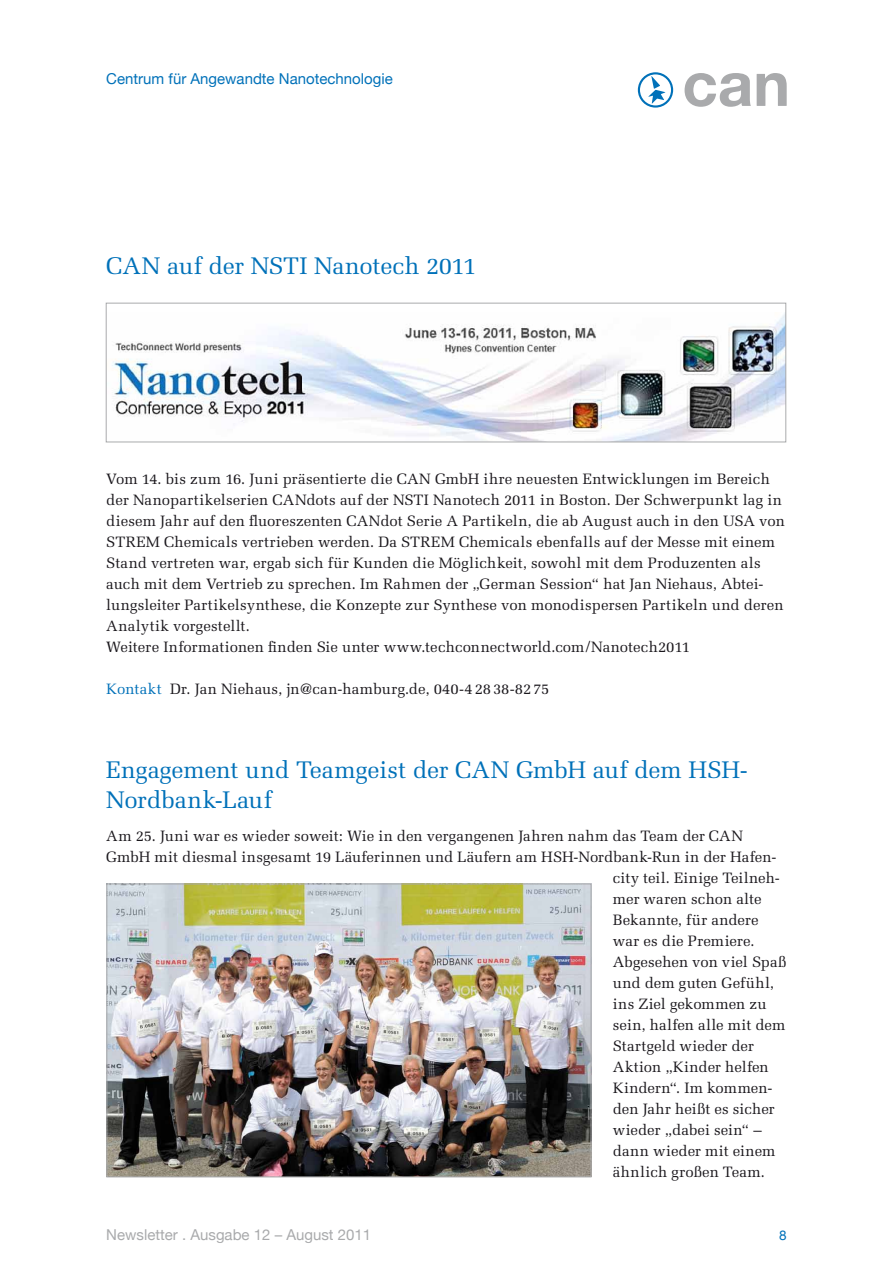
<style>
.page{position:relative;width:893px;height:1263px;background:#fff}
.page>*{position:absolute;margin:0;border:0;box-sizing:border-box;transform-origin:0 0}
.t1{font:24px/30px "Melior";letter-spacing:-.005em;color:#0071b9}
.t2{font:15px/21px "Melior";letter-spacing:.005em;color:#1a171c}
.t3{font:15px "Helvetica Neue";color:#0071b9}
.t4{font:15px "Helvetica Neue";color:#a9aaac}
.t5{font:13.5px "Helvetica Neue";color:#0071b9}
.s1{color:#0071b9}
</style>
<div class="page">
<svg style="left:685px;top:73px;width:66px;height:34px"></svg>
<svg style="left:757px;top:73px;width:30px;height:33px"></svg>
<svg style="left:638px;top:72px;width:35px;height:36px"></svg>
<img style="left:112px;top:315px;width:672px;height:125px">
<div style="left:106px;top:303px;width:680px;height:139px;border:1px solid #a9aaac"></div>
<img style="left:108px;top:885px;width:482px;height:290px">
<div style="left:106px;top:883px;width:486px;height:294px;border:1px solid #a9aaac"></div>
<p class="t3" style="left:106px;top:69px;width:288px">Centrum für Angewandte Nanotechnologie</p>
<h1 class="t1" style="left:106px;top:251px;width:372px">CAN auf der NSTI Nanotech 2011</h1>
<p class="t2" style="left:106px;top:469px;width:680px">Vom 14. bis zum 16. Juni präsentierte die CAN GmbH ihre neuesten Entwicklungen im Bereich der Nanopartikelserien CANdots auf der NSTI Nanotech 2011 in Boston. Der Schwerpunkt lag in diesem Jahr auf den fluoreszenten CANdot Serie A Partikeln, die ab August auch in den USA von STREM Chemicals vertrieben werden. Da STREM Chemicals ebenfalls auf der Messe mit einem Stand vertreten war, ergab sich für Kunden die Möglichkeit, sowohl mit dem Produzenten als auch mit dem Vertrieb zu sprechen. Im Rahmen der „German Session“ hat Jan Niehaus, Abtei&shy;lungsleiter Partikelsynthese, die Konzepte zur Synthese von monodispersen Partikeln und deren Analytik vorgestellt.<br>Weitere Informationen finden Sie unter www.techconnectworld.com/Nanotech2011</p>
<p class="t2" style="left:106px;top:679px;width:445px"><span class="s1">Kontakt</span> Dr. Jan Niehaus, jn@can-hamburg.de, 040-42838-8275</p>
<h1 class="t1" style="left:106px;top:755px;width:643px">Engagement und Teamgeist der CAN GmbH auf dem HSH-<br>Nordbank-Lauf</h1>
<p class="t2" style="left:106px;top:826px;width:638px">Am 25. Juni war es wieder soweit: Wie in den vergangenen Jahren nahm das Team der CAN</p>
<p class="t2" style="left:106px;top:847px;width:672px">GmbH mit diesmal insgesamt 19 Läuferinnen und Läufern am HSH-Nordbank-Run in der Hafen-</p>
<p class="t2" style="left:613px;top:868px;width:168px">city teil. Einige Teilneh-</p>
<p class="t2" style="left:613px;top:889px;width:150px">mer waren schon alte</p>
<p class="t2" style="left:613px;top:910px;width:147px">Bekannte, für andere</p>
<p class="t2" style="left:613px;top:931px;width:143px">war es die Premiere.</p>
<p class="t2" style="left:613px;top:952px;width:175px">Abgesehen von viel Spaß</p>
<p class="t2" style="left:613px;top:973px;width:163px">und dem guten Gefühl,</p>
<p class="t2" style="left:613px;top:994px;width:155px">ins Ziel gekommen zu</p>
<p class="t2" style="left:613px;top:1015px;width:174px">sein, halfen alle mit dem</p>
<p class="t2" style="left:613px;top:1036px;width:143px">Startgeld wieder der</p>
<p class="t2" style="left:613px;top:1057px;width:157px">Aktion „Kinder helfen</p>
<p class="t2" style="left:613px;top:1078px;width:161px">Kindern“. Im kommen-</p>
<p class="t2" style="left:613px;top:1099px;width:163px">den Jahr heißt es sicher</p>
<p class="t2" style="left:613px;top:1120px;width:150px">wieder „dabei sein“ –</p>
<p class="t2" style="left:613px;top:1141px;width:164px">dann wieder mit einem</p>
<p class="t2" style="left:613px;top:1162px;width:154px">ähnlich großen Team.</p>
<p class="t4" style="left:106px;top:1226px;width:266px">Newsletter . Ausgabe 12 – August 2011</p>
<p class="t5" style="left:779px;top:1227px;width:9px">8</p>
</div>
